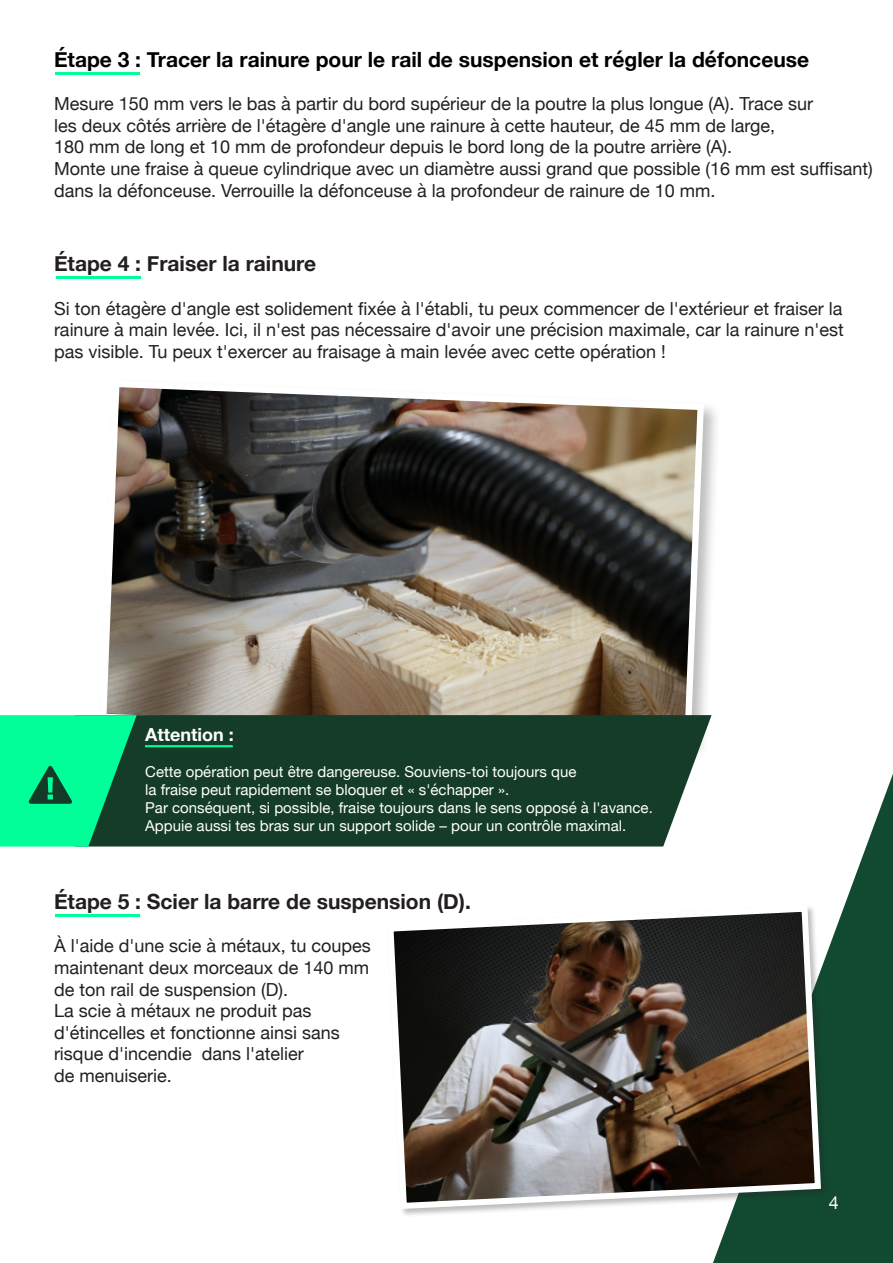
<style>
.page{position:relative;width:893px;height:1263px;background:#fff}
.page>*{position:absolute;margin:0;border:0;box-sizing:border-box;transform-origin:0 0}
.t1{font:700 21px "Helvetica Neue";color:#000001}
.t2{font:700 21px "Helvetica Neue";color:#231f20}
.t3{font:18px/21.6px "Helvetica Neue";color:#231f20}
.t4{font:700 18px "Helvetica Neue";color:#fff}
.t5{font:18px "Helvetica Neue";color:#fff}
.t6{font:15px/18px "Helvetica Neue";color:#fff}
</style>
<div class="page">
<svg style="left:713px;top:774px;width:180px;height:489px;fill:#124931"></svg>
<div style="left:97px;top:378px;width:625px;height:383px;background:#231f20;opacity:.3"></div>
<img style="left:97px;top:378px;width:610px;height:337px">
<div style="left:386px;top:904px;width:444px;height:314px;background:#231f20;opacity:.3"></div>
<img style="left:386px;top:902px;width:438px;height:310px">
<hr style="left:56px;top:276px;width:84px;height:3px;background:#0f9">
<hr style="left:55px;top:72px;width:85px;height:3px;background:#0f9">
<div style="left:137px;top:715px;width:574px;height:131px;background:#143c28"></div>
<svg style="left:0;top:715px;width:137px;height:131px;background:#04d37f"></svg>
<div style="left:143px;top:742px;width:110px;height:26px;background:#143b27"></div>
<div style="left:145px;top:745px;width:88px;height:2px;border:1px solid #0f9"></div>
<hr style="left:55px;top:914px;width:85px;height:3px;background:#0f9">
<p class="t1" style="left:54px;top:43px;width:757px">Étape 3 : Tracer la rainure pour le rail de suspension et régler la défonceuse</p>
<p class="t3" style="left:54px;top:94px;width:820px">Mesure 150 mm vers le bas à partir du bord supérieur de la poutre la plus longue (A). Trace sur<br>les deux côtés arrière de l'étagère d'angle une rainure à cette hauteur, de 45 mm de large,<br>180 mm de long et 10 mm de profondeur depuis le bord long de la poutre arrière (A).<br>Monte une fraise à queue cylindrique avec un diamètre aussi grand que possible (16 mm est suffisant) dans la défonceuse. Verrouille la défonceuse à la profondeur de rainure de 10 mm.</p>
<p class="t2" style="left:54px;top:247px;width:264px">Étape 4 : Fraiser la rainure</p>
<p class="t3" style="left:54px;top:298px;width:791px;text-align:justify">Si ton étagère d'angle est solidement fixée à l'établi, tu peux commencer de l'extérieur et fraiser la rainure à main levée. Ici, il n'est pas nécessaire d'avoir une précision maximale, car la rainure n'est pas visible. Tu peux t'exercer au fraisage à main levée avec cette opération !</p>
<p class="t4" style="left:145px;top:720px;width:90px">Attention :</p>
<p class="t6" style="left:145px;top:763px;width:509px">Cette opération peut être dangereuse. Souviens-toi toujours que<br>la fraise peut rapidement se bloquer et « s'échapper ».<br>Par conséquent, si possible, fraise toujours dans le sens opposé à l'avance.<br>Appuie aussi tes bras sur un support solide – pour un contrôle maximal.</p>
<p class="t2" style="left:54px;top:885px;width:418px">Étape 5 : Scier la barre de suspension (D).</p>
<p class="t3" style="left:54px;top:936px;width:318px">À l'aide d'une scie à métaux, tu coupes maintenant deux morceaux de 140 mm de ton rail de suspension (D).<br>La scie à métaux ne produit pas d'étincelles et fonctionne ainsi sans risque d'incendie dans l'atelier<br>de menuiserie.</p>
<p class="t5" style="left:829px;top:1189px;width:12px">4</p>
</div>
